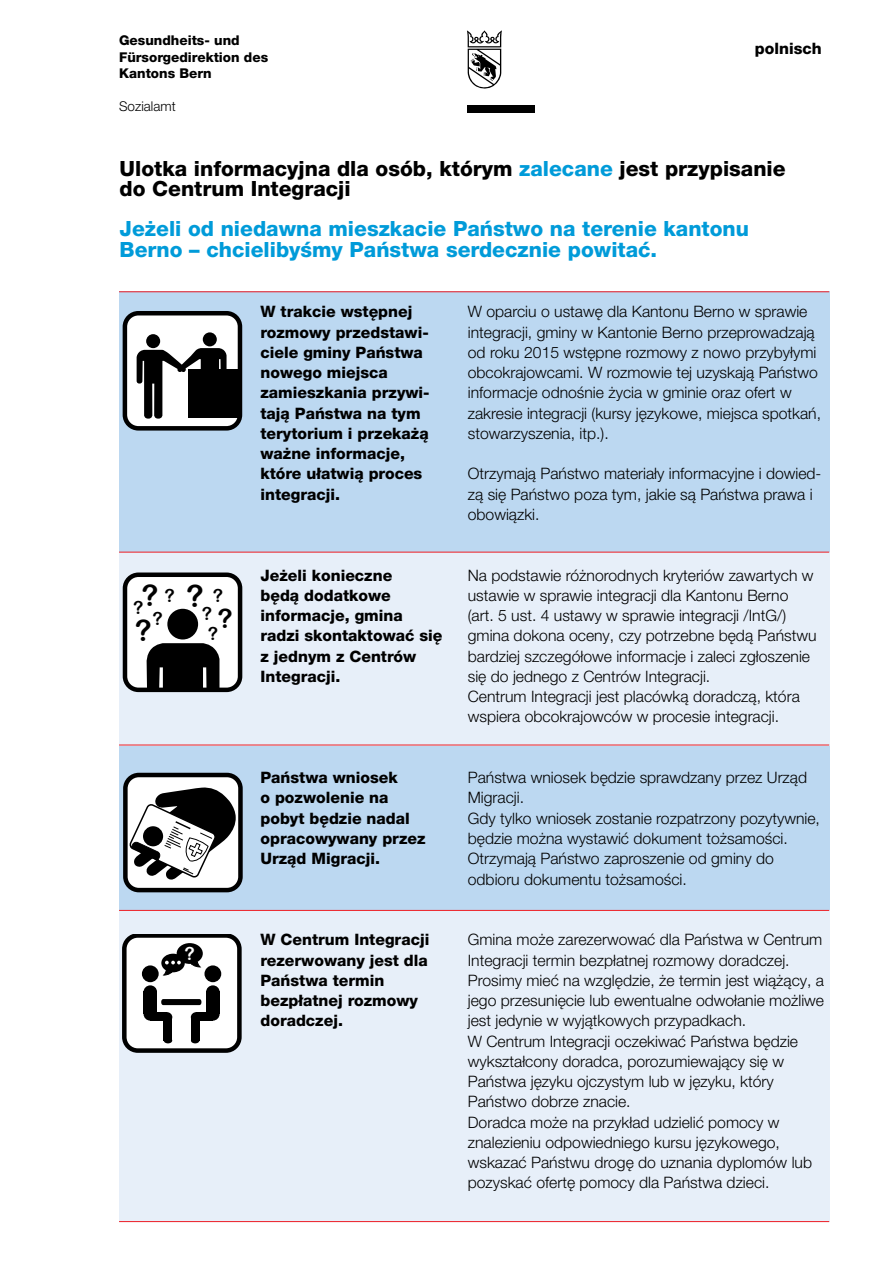
<style>
.page{position:relative;width:893px;height:1263px;background:#fff}
.page>*{position:absolute;margin:0;border:0;box-sizing:border-box;transform-origin:0 0}
.t1{font:29.4px "Arial Rounded MT Bold";color:#000}
.t2{font:800 21px/20.2px "Helvetica Neue LT Pro";color:#009bd9}
.t3{font:800 21px/20.2px "Helvetica Neue LT Pro";color:#000}
.t4{font:18px "Arial Rounded MT Bold";color:#000}
.t5{font:18px "Arial Rounded MT Bold";color:#fff}
.t6{font:300 15.75px/20.2px "Helvetica Neue LT Pro";color:#000}
.t7{font:800 15.75px/20.2px "Helvetica Neue LT Pro";color:#000}
.t8{font:800 15.75px "Helvetica Neue";color:#000}
.t9{font:800 13.5px/16.5px "Helvetica Neue";color:#000}
.t10{font:300 13.5px "Helvetica Neue";color:#000}
.s1{color:#009bd9}
.s2{font-size:26.55px}
</style>
<div class="page">
<div style="left:119px;top:745px;width:710px;height:165px;background:#bcd8f1"></div>
<div style="left:119px;top:511px;width:710px;height:234px;background:#e7eff9"></div>
<div style="left:119px;top:911px;width:710px;height:311px;background:#e7eff9"></div>
<div style="left:119px;top:291px;width:710px;height:260px;background:#bcd8f1"></div>
<hr style="left:119px;top:745px;width:710px;height:1px;background:#ed1d24">
<hr style="left:119px;top:552px;width:710px;height:1px;background:#ed1d24">
<hr style="left:119px;top:291px;width:710px;height:1px;background:#ed1d24">
<hr style="left:119px;top:910px;width:710px;height:1px;background:#ed1d24">
<hr style="left:119px;top:1221px;width:710px;height:1px;background:#ed1d24">
<div style="left:125px;top:575px;width:115px;height:115px;background:#fff;border-radius:13px"></div>
<div style="left:123px;top:572px;width:119px;height:120px;border:4px solid #000;border-radius:13px"></div>
<div style="left:167px;top:609px;width:31px;height:30px;background:#000;border-radius:50%"></div>
<svg style="left:146px;top:643px;width:73px;height:47px;background:#171717"></svg>
<svg style="left:122px;top:934px;width:120px;height:119px;background:#a6a6a6"></svg>
<div style="left:125px;top:313px;width:115px;height:115px;background:#fff;border-radius:13px"></div>
<div style="left:123px;top:311px;width:119px;height:120px;border:4px solid #000;border-radius:13px"></div>
<div style="left:146px;top:334px;width:14px;height:14px;background:#000;border-radius:50%"></div>
<div style="left:203px;top:332px;width:14px;height:14px;background:#000;border-radius:50%"></div>
<svg style="left:137px;top:348px;width:90px;height:71px"></svg>
<div style="left:188px;top:369px;width:53px;height:49px;background:#000"></div>
<div style="left:125px;top:775px;width:115px;height:115px;background:#fff;border-radius:13px"></div>
<div style="left:123px;top:773px;width:120px;height:119px;border:4px solid #000;border-radius:13px"></div>
<svg style="left:129px;top:787px;width:107px;height:93px"></svg>
<svg style="left:467px;top:30px;width:35px;height:59px"></svg>
<div style="left:468px;top:105px;width:67px;height:7px;background:#000"></div>
<p class="t9" style="left:119px;top:32px;width:151px">Gesundheits- und<br>Fürsorgedirektion des<br>Kantons Bern</p>
<p class="t10" style="left:119px;top:98px;width:58px">Sozialamt</p>
<p class="t8" style="left:755px;top:39px;width:68px">polnisch</p>
<h2 class="t3" style="left:120px;top:158px;width:667px">Ulotka informacyjna dla osób, którym <span class="s1">zalecane</span> jest przypisanie do Centrum Integracji</h2>
<h2 class="t2" style="left:120px;top:219px;width:631px">Jeżeli od niedawna mieszkacie Państwo na terenie kantonu<br>Berno – chcielibyśmy Państwa serdecznie powitać.</h2>
<p class="t4" style="left:142px;top:594px;width:92px"><sup>?</sup>? <sup>?</sup>?<span class="s2">?</span></p>
<p class="t4" style="left:213px;top:585px;width:12px">?</p>
<p class="t4" style="left:133px;top:597px;width:12px">?</p>
<h1 class="t1" style="left:135px;top:613px;width:18px">?</h1>
<p class="t4" style="left:208px;top:623px;width:12px">?</p>
<p class="t4" style="left:153px;top:608px;width:12px">?</p>
<p class="t5" style="left:184px;top:943px;width:12px">?</p>
<p class="t7" style="left:260px;top:301px;width:171px">W trakcie wstępnej rozmowy przedstawi&shy;ciele gminy Państwa nowego miejsca zamieszkania przywi&shy;tają Państwa na tym terytorium i przekażą ważne informacje, które ułatwią proces integracji.</p>
<p class="t6" style="left:468px;top:301px;width:355px">W oparciu o ustawę dla Kantonu Berno w sprawie integracji, gminy w Kantonie Berno przeprowadzają od roku 2015 wstępne rozmowy z nowo przybyłymi obcokrajowcami. W rozmowie tej uzyskają Państwo informacje odnośnie życia w gminie oraz ofert w zakresie integracji (kursy językowe, miejsca spotkań, stowarzyszenia, itp.).</p>
<p class="t6" style="left:468px;top:463px;width:355px">Otrzymają Państwo materiały informacyjne i dowied&shy;zą się Państwo poza tym, jakie są Państwa prawa i obowiązki.</p>
<p class="t7" style="left:260px;top:565px;width:184px">Jeżeli konieczne<br>będą dodatkowe informacje, gmina radzi skontaktować się z jednym z Centrów<br>Integracji.</p>
<p class="t6" style="left:468px;top:565px;width:350px">Na podstawie różnorodnych kryteriów zawartych w ustawie w sprawie integracji dla Kantonu Berno (art. 5 ust. 4 ustawy w sprawie integracji /IntG/) gmina dokona oceny, czy potrzebne będą Państwu bardziej szczegółowe informacje i zaleci zgłoszenie się do jednego z Centrów Integracji.<br>Centrum Integracji jest placówką doradczą, która wspiera obcokrajowców w procesie integracji.</p>
<p class="t7" style="left:260px;top:767px;width:167px">Państwa wniosek<br>o pozwolenie na pobyt będzie nadal opracowywany przez<br>Urząd Migracji.</p>
<p class="t6" style="left:468px;top:767px;width:354px">Państwa wniosek będzie sprawdzany przez Urząd Migracji.<br>Gdy tylko wniosek zostanie rozpatrzony pozytywnie, będzie można wystawić dokument tożsamości.<br>Otrzymają Państwo zaproszenie od gminy do odbioru dokumentu tożsamości.</p>
<p class="t7" style="left:260px;top:929px;width:170px">W Centrum Integracji rezerwowany jest dla<br>Państwa termin bezpłatnej rozmowy doradczej.</p>
<p class="t6" style="left:468px;top:929px;width:358px">Gmina może zarezerwować dla Państwa w Centrum Integracji termin bezpłatnej rozmowy doradczej.<br>Prosimy mieć na względzie, że termin jest wiążący, a jego przesunięcie lub ewentualne odwołanie możliwe jest jedynie w wyjątkowych przypadkach.<br>W Centrum Integracji oczekiwać Państwa będzie wykształcony doradca, porozumiewający się w Państwa języku ojczystym lub w języku, który Państwo dobrze znacie.<br>Doradca może na przykład udzielić pomocy w znalezieniu odpowiedniego kursu językowego, wskazać Państwu drogę do uznania dyplomów lub pozyskać ofertę pomocy dla Państwa dzieci.</p>
</div>
